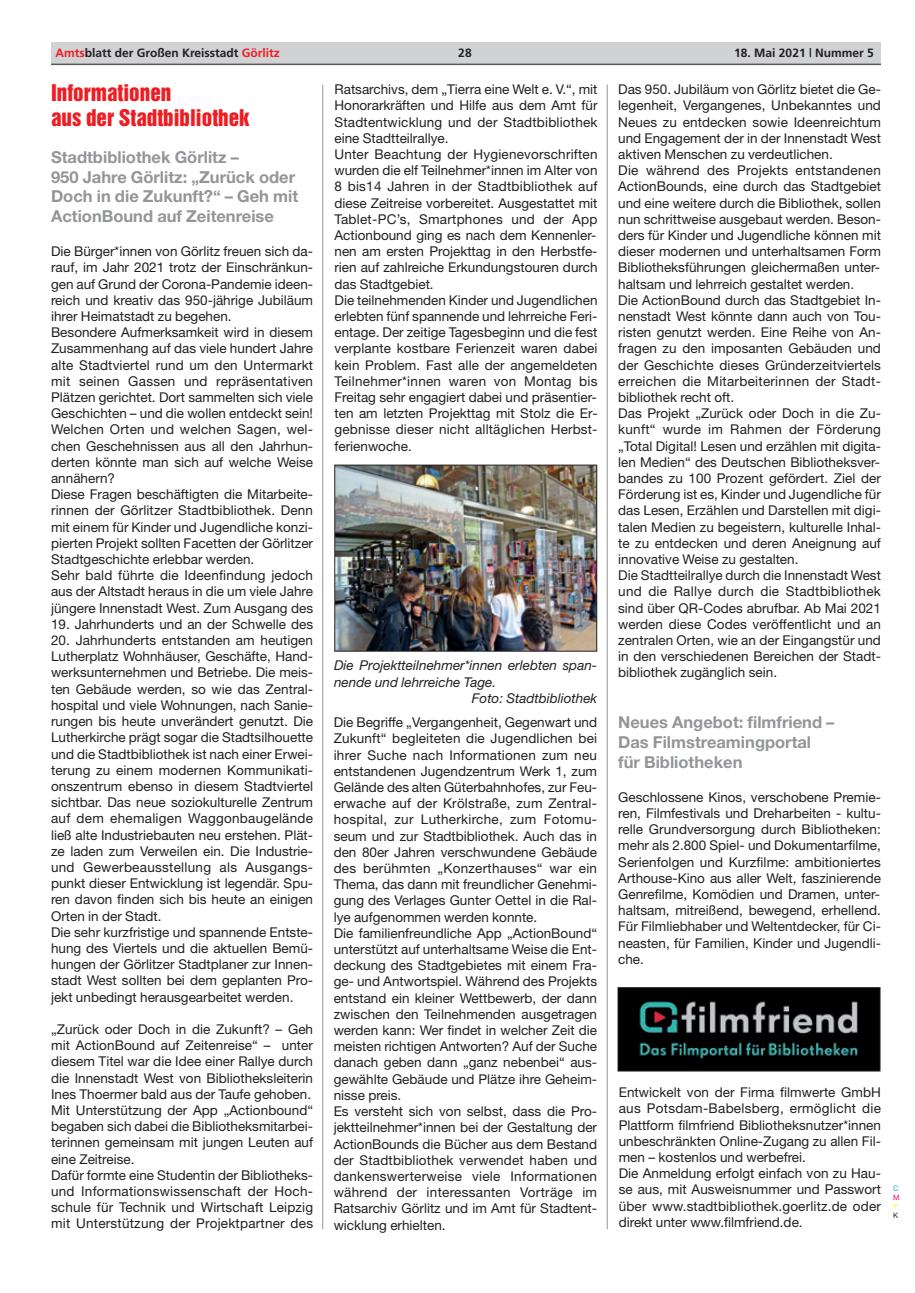
<style>
.page{position:relative;width:915px;height:1293px;background:#fff}
.page>*{position:absolute;margin:0;border:0;box-sizing:border-box;transform-origin:0 0}
.t1{font:21px/25.2px "Helvetica Inserat";color:#ee1d23}
.t2{font:700 16.5px/19.8px "Helvetica Neue";color:#939598}
.t3{font:13.5px/16.2px "Helvetica Neue";color:#231f20}
.t4{font:italic 13.5px "Helvetica Neue";color:#231f20}
.t5{font:700 12px "Frutiger";color:#231f20}
.t6{font:7.5px "Helvetica Neue";color:#00aeef}
.t7{font:7.5px "Helvetica Neue";color:#ed028c}
.t8{font:7.5px "Helvetica Neue";color:#fff101}
.t9{font:7.5px "Helvetica Neue";color:#231f20}
.s1{color:#ee1d23}
</style>
<div class="page">
<div style="left:51px;top:43px;width:829px;height:21px;background:#d1d2d4"></div>
<hr style="left:51px;top:64px;width:829px;height:1px;background:#57585a">
<img style="left:336px;top:467px;width:259px;height:182px">
<div style="left:334px;top:465px;width:263px;height:186px;border:1px solid #231f20"></div>
<img style="left:619px;top:989px;width:259px;height:80px">
<div style="left:617px;top:987px;width:263px;height:84px;border:1px solid #231f20"></div>
<hr style="left:322px;top:85px;width:1px;height:1144px;background:#939598">
<hr style="left:606px;top:84px;width:1px;height:1145px;background:#939598">
<p class="t5" style="left:55px;top:47px;width:226px"><span class="s1">Amts</span>blatt der Großen Kreisstadt <span class="s1">Görlitz</span></p>
<p class="t5" style="left:458px;top:47px;width:15px">28</p>
<p class="t5" style="left:734px;top:47px;width:141px">18. Mai 2021 | Nummer 5</p>
<h1 class="t1" style="left:51px;top:81px;width:200px">Informationen<br>aus der Stadtbibliothek</h1>
<p class="t2" style="left:51px;top:149px;width:248px">Stadtbibliothek Görlitz –<br>950 Jahre Görlitz: „Zurück oder<br>Doch in die Zukunft?“ – Geh mit<br>ActionBound auf Zeitenreise</p>
<p class="t3" style="left:51px;top:245px;width:263px">Die Bürger*innen von Görlitz freuen sich da&shy;rauf, im Jahr 2021 trotz der Einschränkun&shy;gen auf Grund der Corona-Pandemie ideen&shy;reich und kreativ das 950-jährige Jubiläum ihrer Heimatstadt zu begehen.<br>Besondere Aufmerksamkeit wird in diesem Zusammenhang auf das viele hundert Jahre alte Stadtviertel rund um den Untermarkt mit seinen Gassen und repräsentativen Plätzen gerichtet. Dort sammelten sich viele Geschichten – und die wollen entdeckt sein!<br>Welchen Orten und welchen Sagen, wel&shy;chen Geschehnissen aus all den Jahrhun&shy;derten könnte man sich auf welche Weise annähern?<br>Diese Fragen beschäftigten die Mitarbeite&shy;rinnen der Görlitzer Stadtbibliothek. Denn mit einem für Kinder und Jugendliche konzi&shy;pierten Projekt sollten Facetten der Görlitzer Stadtgeschichte erlebbar werden.<br>Sehr bald führte die Ideenfindung jedoch aus der Altstadt heraus in die um viele Jahre jüngere Innenstadt West. Zum Ausgang des</p>
<p class="t3" style="left:51px;top:617px;width:263px">19. Jahrhunderts und an der Schwelle des</p>
<p class="t3" style="left:51px;top:633px;width:263px">20. Jahrhunderts entstanden am heutigen Lutherplatz Wohnhäuser, Geschäfte, Hand&shy;werksunternehmen und Betriebe. Die meis&shy;ten Gebäude werden, so wie das Zentral&shy;hospital und viele Wohnungen, nach Sanie&shy;rungen bis heute unverändert genutzt. Die Lutherkirche prägt sogar die Stadtsilhouette und die Stadtbibliothek ist nach einer Erwei&shy;terung zu einem modernen Kommunikati&shy;onszentrum ebenso in diesem Stadtviertel sichtbar. Das neue soziokulturelle Zentrum auf dem ehemaligen Waggonbaugelände ließ alte Industriebauten neu erstehen. Plät&shy;ze laden zum Verweilen ein. Die Industrie&shy;und Gewerbeausstellung als Ausgangs&shy;punkt dieser Entwicklung ist legendär. Spu&shy;ren davon finden sich bis heute an einigen Orten in der Stadt.<br>Die sehr kurzfristige und spannende Entste&shy;hung des Viertels und die aktuellen Bemü&shy;hungen der Görlitzer Stadtplaner zur Innen&shy;stadt West sollten bei dem geplanten Pro&shy;jekt unbedingt herausgearbeitet werden.</p>
<p class="t3" style="left:51px;top:1022px;width:263px">„Zurück oder Doch in die Zukunft? – Geh mit ActionBound auf Zeitenreise“ – unter diesem Titel war die Idee einer Rallye durch die Innenstadt West von Bibliotheksleiterin Ines Thoermer bald aus der Taufe gehoben.<br>Mit Unterstützung der App „Actionbound“ begaben sich dabei die Bibliotheksmitarbei&shy;terinnen gemeinsam mit jungen Leuten auf eine Zeitreise.<br>Dafür formte eine Studentin der Bibliotheks&shy;und Informationswissenschaft der Hoch&shy;schule für Technik und Wirtschaft Leipzig mit Unterstützung der Projektpartner des</p>
<p class="t3" style="left:618px;top:83px;width:264px">Das 950. Jubiläum von Görlitz bietet die Ge&shy;legenheit, Vergangenes, Unbekanntes und Neues zu entdecken sowie Ideenreichtum und Engagement der in der Innenstadt West aktiven Menschen zu verdeutlichen.<br>Die während des Projekts entstandenen ActionBounds, eine durch das Stadtgebiet und eine weitere durch die Bibliothek, sollen nun schrittweise ausgebaut werden. Beson&shy;ders für Kinder und Jugendliche können mit dieser modernen und unterhaltsamen Form Bibliotheksführungen gleichermaßen unter&shy;haltsam und lehrreich gestaltet werden.<br>Die ActionBound durch das Stadtgebiet In&shy;nenstadt West könnte dann auch von Tou&shy;risten genutzt werden. Eine Reihe von An&shy;fragen zu den imposanten Gebäuden und der Geschichte dieses Gründerzeitviertels erreichen die Mitarbeiterinnen der Stadt - bibliothek recht oft.<br>Das Projekt „Zurück oder Doch in die Zu&shy;kunft“ wurde im Rahmen der Förderung „Total Digital! Lesen und erzählen mit digita&shy;len Medien“ des Deutschen Bibliotheksver&shy;bandes zu 100 Prozent gefördert. Ziel der Förderung ist es, Kinder und Jugendliche für das Lesen, Erzählen und Darstellen mit digi&shy;talen Medien zu begeistern, kulturelle Inhal&shy;te zu entdecken und deren Aneignung auf innovative Weise zu gestalten.<br>Die Stadtteilrallye durch die Innenstadt West und die Rallye durch die Stadtbibliothek sind über QR-Codes abrufbar. Ab Mai 2021 werden diese Codes veröffentlicht und an zentralen Orten, wie an der Eingangstür und in den verschiedenen Bereichen der Stadt&shy;bibliothek zugänglich sein.</p>
<p class="t2" style="left:618px;top:714px;width:218px">Neues Angebot: filmfriend –<br>Das Filmstreamingportal für Bibliotheken</p>
<p class="t3" style="left:618px;top:790px;width:264px;text-align:justify">Geschlossene Kinos, verschobene Premie&shy;ren, Filmfestivals und Dreharbeiten - kultu&shy;relle Grundversorgung durch Bibliotheken: mehr als 2.800 Spiel- und Dokumentarfilme, Serienfolgen und Kurzfilme: ambitioniertes Arthouse-Kino aus aller Welt, faszinierende Genrefilme, Komödien und Dramen, unter&shy;haltsam, mitreißend, bewegend, erhellend.<br>Für Filmliebhaber und Weltentdecker, für Ci&shy;neasten, für Familien, Kinder und Jugendli&shy;che.</p>
<p class="t3" style="left:334px;top:83px;width:265px">Ratsarchivs, dem „Tierra eine Welt e. V.“, mit Honorarkräften und Hilfe aus dem Amt für Stadtentwicklung und der Stadtbibliothek eine Stadtteilrallye.<br>Unter Beachtung der Hygienevorschriften wurden die elf Teilnehmer*innen im Alter von 8 bis14 Jahren in der Stadtbibliothek auf diese Zeitreise vorbereitet. Ausgestattet mit Tablet-PC’s, Smartphones und der App Actionbound ging es nach dem Kennenler&shy;nen am ersten Projekttag in den Herbstfe - rien auf zahlreiche Erkundungstouren durch das Stadtgebiet.<br>Die teilnehmenden Kinder und Jugendlichen erlebten fünf spannende und lehrreiche Feri&shy;entage. Der zeitige Tagesbeginn und die fest verplante kostbare Ferienzeit waren dabei kein Problem. Fast alle der angemeldeten Teilnehmer*innen waren von Montag bis Freitag sehr engagiert dabei und präsentier&shy;ten am letzten Projekttag mit Stolz die Er&shy;gebnisse dieser nicht alltäglichen Herbst - ferienwoche.</p>
<p class="t4" style="left:334px;top:661px;width:264px">Die Projektteilnehmer*innen erlebten span-</p>
<p class="t4" style="left:334px;top:677px;width:164px">nende und lehrreiche Tage.</p>
<p class="t4" style="left:471px;top:693px;width:127px">Foto: Stadtbibliothek</p>
<p class="t3" style="left:333px;top:715px;width:265px">Die Begriffe „Vergangenheit, Gegenwart und Zukunft“ begleiteten die Jugendlichen bei ihrer Suche nach Informationen zum neu entstandenen Jugendzentrum Werk 1, zum Gelände des alten Güterbahnhofes, zur Feu&shy;erwache auf der Krölstraße, zum Zentral&shy;hospital, zur Lutherkirche, zum Fotomu&shy;seum und zur Stadtbibliothek. Auch das in den 80er Jahren verschwundene Gebäude des berühmten „Konzerthauses“ war ein Thema, das dann mit freundlicher Genehmi&shy;gung des Verlages Gunter Oettel in die Ral&shy;lye aufgenommen werden konnte.<br>Die familienfreundliche App „ActionBound“ unterstützt auf unterhaltsame Weise die Ent&shy;deckung des Stadtgebietes mit einem Fra&shy;ge- und Antwortspiel. Während des Projekts entstand ein kleiner Wettbewerb, der dann zwischen den Teilnehmenden ausgetragen werden kann: Wer findet in welcher Zeit die meisten richtigen Antworten? Auf der Suche danach geben dann „ganz nebenbei“ aus&shy;gewählte Gebäude und Plätze ihre Geheim&shy;nisse preis.<br>Es versteht sich von selbst, dass die Pro&shy;jektteilnehmer*innen bei der Gestaltung der ActionBounds die Bücher aus dem Bestand der Stadtbibliothek verwendet haben und dankenswerterweise viele Informationen während der interessanten Vorträge im Ratsarchiv Görlitz und im Amt für Stadtent&shy;wicklung erhielten.</p>
<p class="t3" style="left:618px;top:1085px;width:263px">Entwickelt von der Firma filmwerte GmbH aus Potsdam-Babelsberg, ermöglicht die Plattform filmfriend Bibliotheksnutzer*innen unbeschränkten Online-Zugang zu allen Fil&shy;men – kostenlos und werbefrei.<br>Die Anmeldung erfolgt einfach von zu Hau&shy;se aus, mit Ausweisnummer und Passwort über www.stadtbibliothek.goerlitz.de oder direkt unter www.filmfriend.de.</p>
<p class="t6" style="left:892px;top:1185px;width:7px">C</p>
<p class="t7" style="left:892px;top:1194px;width:8px">M</p>
<p class="t8" style="left:892px;top:1203px;width:6px">Y</p>
<p class="t9" style="left:892px;top:1212px;width:7px">K</p>
</div>
